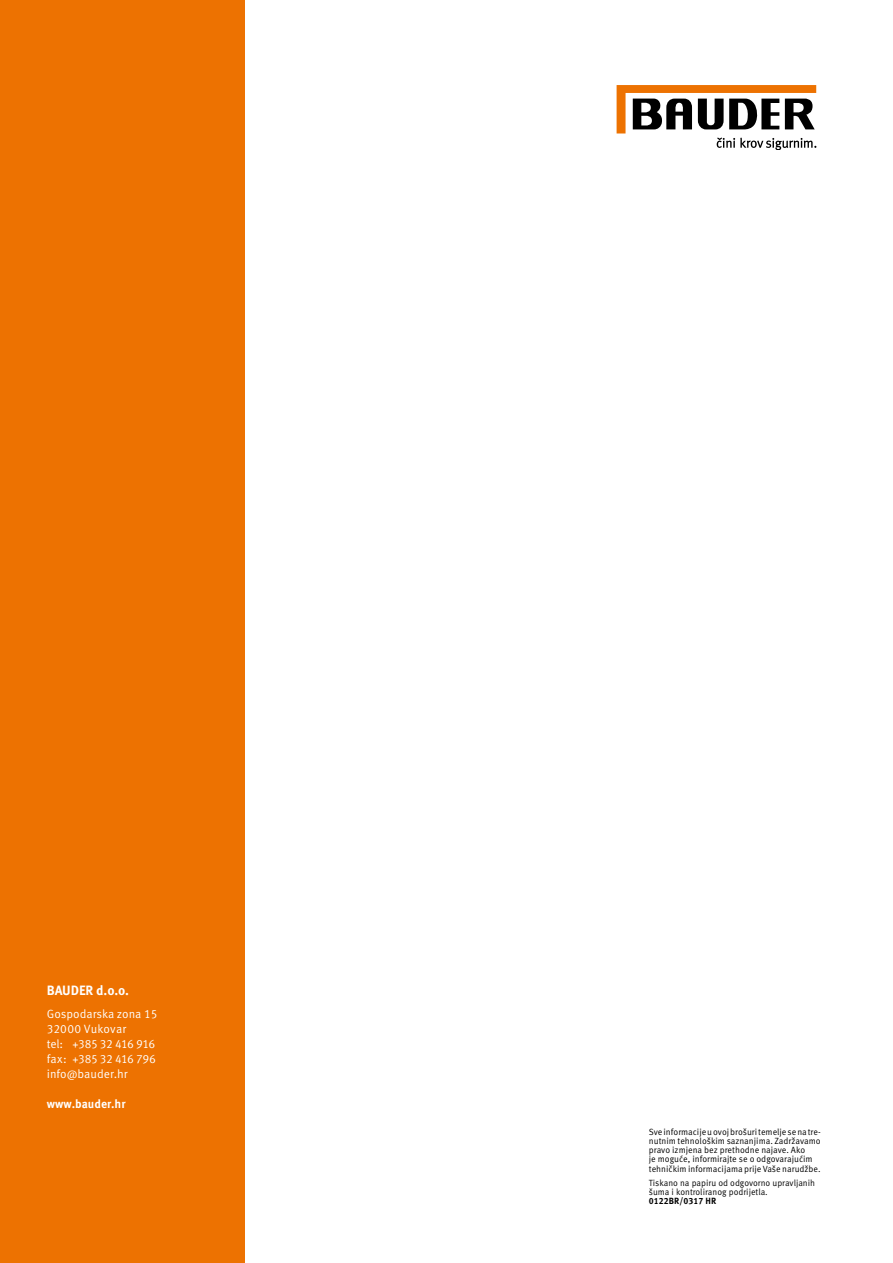
<style>
.page{position:relative;width:893px;height:1263px;background:#fff}
.page>*{position:absolute;margin:0;border:0;box-sizing:border-box;transform-origin:0 0}
.t1{font:700 13.5px "Meta Correspondence Pro";letter-spacing:-.01em;color:#fff}
.t2{font:12px/15px "Meta Correspondence Pro";letter-spacing:-.005em;color:#fff}
.t3{font:700 12px "Meta Correspondence Pro";color:#fff}
.t4{font:9px/9.3px "Meta Correspondence Pro";color:#000;scale:.96 1}
.t5{font:9px/9.3px "Meta Correspondence Pro";color:#000;scale:.95 1}
.t6{font:700 9px "Meta Correspondence Pro";color:#000;scale:.96 1}
</style>
<div class="page">
<div style="left:0;top:0;width:244px;height:1263px;background:#ed7201"></div>
<svg style="left:617px;top:85px;width:199px;height:64px"></svg>
<h1 class="t1" style="left:47px;top:980px;width:84px">BAUDER d.o.o.</h1>
<h2 class="t2" style="left:47px;top:1005px;width:112px">Gospodarska zona 15<br>32000 Vukovar<br>tel: +385 32 416 916 fax: +385 32 416 796 info@bauder.hr</h2>
<h2 class="t3" style="left:47px;top:1094px;width:80px">www.bauder.hr</h2>
<p class="t4" style="left:649px;top:1126px;width:180px">Sve informacije u ovoj brošuri temelje se na tre&shy;nutnim tehnološkim saznanjima. Zadržavamo pravo izmjena bez prethodne najave. Ako<br>je moguće, informirajte se o odgovarajućim tehničkim informacijama prije Vaše narudžbe.</p>
<p class="t5" style="left:649px;top:1177px;width:176px">Tiskano na papiru od odgovorno upravljanih šuma i kontroliranog podrijetla.</p>
<p class="t6" style="left:649px;top:1194px;width:72px">0122BR/0317 HR</p>
</div>
